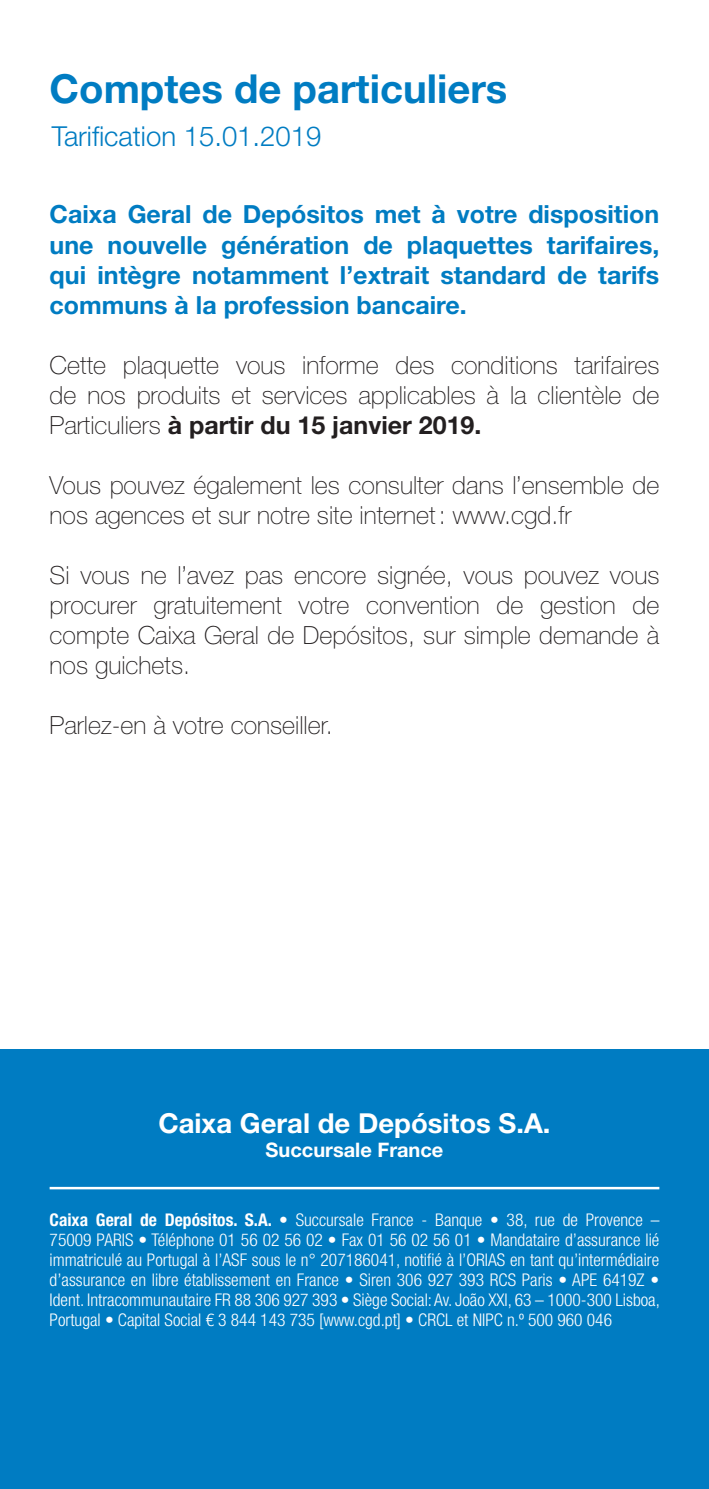
<style>
.page{position:relative;width:709px;height:1489px;background:#fff}
.page>*{position:absolute;margin:0;border:0;box-sizing:border-box;transform-origin:0 0}
.t1{font:700 40px "Helvetica Neue LT Std";color:#007cc2}
.t2{font:700 27.5px "Helvetica Neue LT Std";color:#fff}
.t3{font:300 27.5px "Helvetica Neue LT Std";color:#007cc2}
.t4{font:100 25px/30px "Helvetica Neue LT Std";color:#231f20;text-align:justify}
.t5{font:700 25px/30px "Helvetica Neue LT Std";color:#007cc2;text-align:justify}
.t6{font:700 20px "Helvetica Neue LT Std";color:#fff}
.t7{font:300 condensed 17.5px/20px "Helvetica Neue LT Std";color:#fff;text-align:justify}
.s1{font-weight:700}
</style>
<div class="page">
<div style="left:0;top:1049px;width:709px;height:439px;background:#007cc2"></div>
<hr style="left:50px;top:1186px;width:609px;height:3px;background:#fff">
<h1 class="t1" style="left:50px;top:64px;width:459px">Comptes de particuliers</h1>
<h2 class="t3" style="left:52px;top:119px;width:271px">Tarification 15.01.2019</h2>
<h3 class="t5" style="left:50px;top:199px;width:611px">Caixa Geral de Depósitos met à votre disposition une nouvelle génération de plaquettes tarifaires, qui intègre notamment l’extrait standard de tarifs communs à la profession bancaire.</h3>
<h3 class="t4" style="left:50px;top:349px;width:611px">Cette plaquette vous informe des conditions tarifaires de nos produits et services applicables à la clientèle de Particuliers <span class="s1">à partir du 15 janvier 2019.</span></h3>
<h3 class="t4" style="left:50px;top:469px;width:611px">Vous pouvez également les consulter dans l’ensemble de nos agences et sur notre site internet: www.cgd.fr</h3>
<h3 class="t4" style="left:50px;top:559px;width:611px">Si vous ne l’avez pas encore signée, vous pouvez vous procurer gratuitement votre convention de gestion de compte Caixa Geral de Depósitos, sur simple demande à nos guichets.</h3>
<h3 class="t4" style="left:50px;top:709px;width:285px">Parlez-en à votre conseiller.</h3>
<h2 class="t2" style="left:158px;top:1105px;width:394px">Caixa Geral de Depósitos S.A.</h2>
<p class="t6" style="left:265px;top:1137px;width:179px">Succursale France</p>
<p class="t7" style="left:50px;top:1209px;width:611px"><span class="s1">Caixa Geral de Depósitos. S.A.</span> • Succursale France - Banque • 38, rue de Provence – 75009 PARIS • Téléphone 01 56 02 56 02 • Fax 01 56 02 56 01 • Mandataire d’assurance lié immatriculé au Portugal à l’ASF sous le n° 207186041, notifié à l’ORIAS en tant qu’intermédiaire d’assurance en libre établissement en France • Siren 306 927 393 RCS Paris • APE 6419Z • Ident. Intracommunautaire FR 88 306 927 393 • Siège Social: Av. João XXI, 63 – 1000-300 Lisboa, Portugal • Capital Social € 3 844 143 735 [www.cgd.pt] • CRCL et NIPC n.º 500 960 046</p>
</div>
